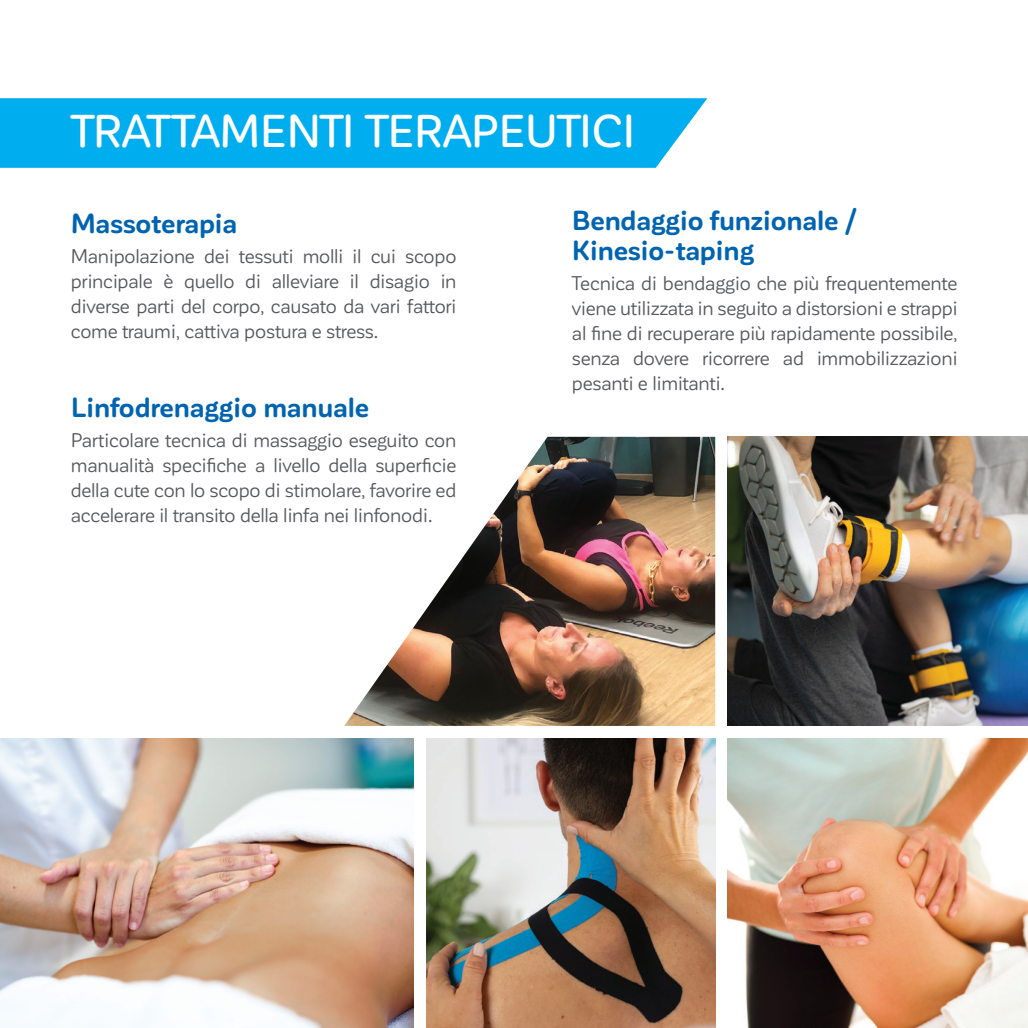
<style>
.page{position:relative;width:1028px;height:1028px;background:#fff}
.page>*{position:absolute;margin:0;border:0;box-sizing:border-box;transform-origin:0 0}
.t1{font:500 45.25px "Corporative Sans Rd";letter-spacing:-.02em;color:#fff}
.t2{font:700 27.25px/29.5px "Corporative Sans Rd";letter-spacing:-.01em;color:#0164b1}
.t3{font:19.5px/25px "Corporative Sans Rd";letter-spacing:-.01em;color:#56585c;text-align:justify}
</style>
<div class="page">
<div style="left:0;top:98px;width:707px;height:70px;background:#00aeef"></div>
<img style="left:426px;top:739px;width:289px;height:289px">
<img style="left:727px;top:739px;width:301px;height:289px">
<img style="left:727px;top:437px;width:301px;height:289px">
<img style="left:344px;top:437px;width:371px;height:289px">
<img style="left:0;top:739px;width:413px;height:289px">
<h1 class="t1" style="left:71px;top:106px;width:566px">TRATTAMENTI TERAPEUTICI</h1>
<h2 class="t2" style="left:71px;top:208px;width:168px">Massoterapia</h2>
<p class="t3" style="left:71px;top:243px;width:387px">Manipolazione dei tessuti molli il cui scopo principale è quello di alleviare il disagio in diverse parti del corpo, causato da vari fattori come traumi, cattiva postura e stress.</p>
<h2 class="t2" style="left:71px;top:393px;width:300px">Linfodrenaggio manuale</h2>
<p class="t3" style="left:71px;top:428px;width:387px">Particolare tecnica di massaggio eseguito con manualità specifiche a livello della superficie della cute con lo scopo di stimolare, favorire ed accelerare il transito della linfa nei linfonodi.</p>
<h2 class="t2" style="left:572px;top:206px;width:287px">Bendaggio funzionale /<br>Kinesio-taping</h2>
<p class="t3" style="left:572px;top:270px;width:387px">Tecnica di bendaggio che più frequentemente viene utilizzata in seguito a distorsioni e strappi al fine di recuperare più rapidamente possibile, senza dovere ricorrere ad immobilizzazioni pesanti e limitanti.</p>
</div>
